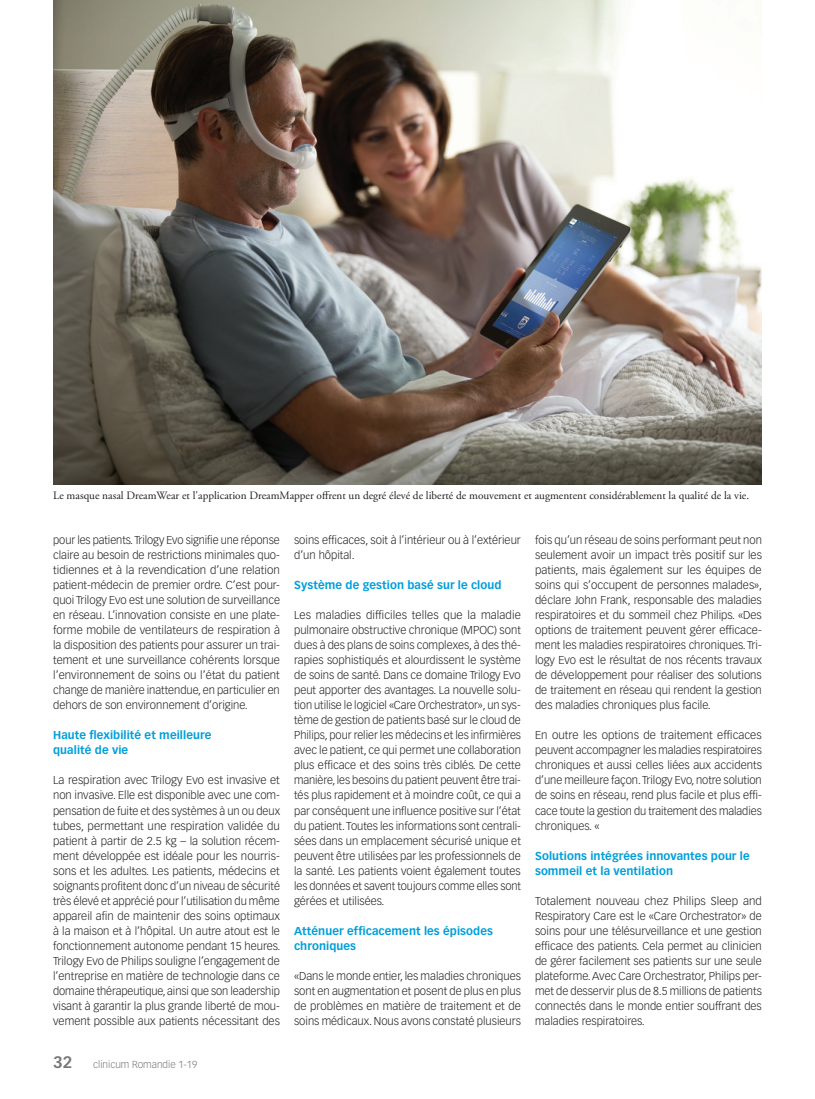
<style>
.page{position:relative;width:815px;height:1099px;background:#fff}
.page>*{position:absolute;margin:0;border:0;box-sizing:border-box;transform-origin:0 0}
.Lauftext{font:300 11.25px/15px "Vectora LT Std";color:#231f20;text-align:justify}
.ZT_GM{font:700 11.25px/15px "Vectora LT Std";letter-spacing:.005em;color:#009fda}
.Legende{font:11.25px "Adobe Garamond Pro";color:#231f20}
.t1{font:300 10px "Vectora LT Std";color:#76787b}
.s1{font-weight:700;font-size:16.25px}
</style>
<div class="page">
<img style="left:53px;top:0;width:709px;height:484px">
<p class="Legende" style="left:53px;top:489px;width:697px">Le masque nasal DreamWear et l'application DreamMapper offrent un degré élevé de liberté de mouvement et augmentent considérablement la qualité de la vie.</p>
<p class="Lauftext" style="left:53px;top:533px;width:228px">pour les patients. Trilogy Evo signifie une réponse claire au besoin de restrictions minimales quo&shy;tidiennes et à la revendication d’une relation patient-médecin de premier ordre. C’est pour&shy;quoi Trilogy Evo est une solution de surveillance en réseau. L’innovation consiste en une plate&shy;forme mobile de ventilateurs de respiration à la disposition des patients pour assurer un trai&shy;tement et une surveillance cohérents lorsque l’environnement de soins ou l’état du patient change de manière inattendue, en particulier en dehors de son environnement d’origine.</p>
<p class="ZT_GM" style="left:53px;top:728px;width:160px">Haute flexibilité et meilleure qualité de vie</p>
<p class="Lauftext" style="left:53px;top:773px;width:229px">La respiration avec Trilogy Evo est invasive et non invasive. Elle est disponible avec une com&shy;pensation de fuite et des systèmes à un ou deux tubes, permettant une respiration validée du patient à partir de 2.5 kg – la solution récem&shy;ment développée est idéale pour les nourris&shy;sons et les adultes. Les patients, médecins et soignants profitent donc d’un niveau de sécurité très élevé et apprécié pour l’utilisation du même appareil afin de maintenir des soins optimaux à la maison et à l’hôpital. Un autre atout est le fonctionnement autonome pendant 15 heures.<br>Trilogy Evo de Philips souligne l’engagement de l’entreprise en matière de technologie dans ce domaine thérapeutique, ainsi que son leadership visant à garantir la plus grande liberté de mou&shy;vement possible aux patients nécessitant des</p>
<p class="t1" style="left:53px;top:1058px;width:146px"><span class="s1">32</span> clinicum Romandie 1-19</p>
<p class="Lauftext" style="left:294px;top:533px;width:228px">soins efficaces, soit à l’intérieur ou à l’extérieur d’un hôpital.</p>
<p class="ZT_GM" style="left:294px;top:578px;width:209px">Système de gestion basé sur le cloud</p>
<p class="Lauftext" style="left:294px;top:608px;width:228px">Les maladies difficiles telles que la maladie pulmonaire obstructive chronique (MPOC) sont dues à des plans de soins complexes, à des thé&shy;rapies sophistiqués et alourdissent le système de soins de santé. Dans ce domaine Trilogy Evo peut apporter des avantages. La nouvelle solu&shy;tion utilise le logiciel «Care Orchestrator», un sys&shy;tème de gestion de patients basé sur le cloud de Philips, pour relier les médecins et les infirmières avec le patient, ce qui permet une collaboration plus efficace et des soins très ciblés. De cette manière, les besoins du patient peuvent être trai&shy;tés plus rapidement et à moindre coût, ce qui a par conséquent une influence positive sur l’état du patient. Toutes les informations sont centrali&shy;sées dans un emplacement sécurisé unique et peuvent être utilisées par les professionnels de la santé. Les patients voient également toutes les données et savent toujours comme elles sont gérées et utilisées.</p>
<p class="ZT_GM" style="left:294px;top:923px;width:200px">Atténuer efficacement les épisodes chroniques</p>
<p class="Lauftext" style="left:294px;top:968px;width:228px">«Dans le monde entier, les maladies chroniques sont en augmentation et posent de plus en plus de problèmes en matière de traitement et de soins médicaux. Nous avons constaté plusieurs</p>
<p class="Lauftext" style="left:535px;top:533px;width:229px">fois qu’un réseau de soins performant peut non seulement avoir un impact très positif sur les patients, mais également sur les équipes de soins qui s’occupent de personnes malades», déclare John Frank, responsable des maladies respiratoires et du sommeil chez Philips. «Des options de traitement peuvent gérer efficace&shy;ment les maladies respiratoires chroniques. Tri&shy;logy Evo est le résultat de nos récents travaux de développement pour réaliser des solutions de traitement en réseau qui rendent la gestion des maladies chroniques plus facile.</p>
<p class="Lauftext" style="left:535px;top:728px;width:228px">En outre les options de traitement efficaces peuvent accompagner les maladies respiratoires chroniques et aussi celles liées aux accidents d’une meilleure façon. Trilogy Evo, notre solution de soins en réseau, rend plus facile et plus effi&shy;cace toute la gestion du traitement des maladies chroniques. «</p>
<p class="ZT_GM" style="left:535px;top:848px;width:216px">Solutions intégrées innovantes pour le sommeil et la ventilation</p>
<p class="Lauftext" style="left:535px;top:893px;width:228px">Totalement nouveau chez Philips Sleep and Respiratory Care est le «Care Orchestrator» de soins pour une télésurveillance et une gestion efficace des patients. Cela permet au clinicien de gérer facilement ses patients sur une seule plateforme. Avec Care Orchestrator, Philips per&shy;met de desservir plus de 8.5 millions de patients connectés dans le monde entier souffrant des maladies respiratoires.</p>
</div>
